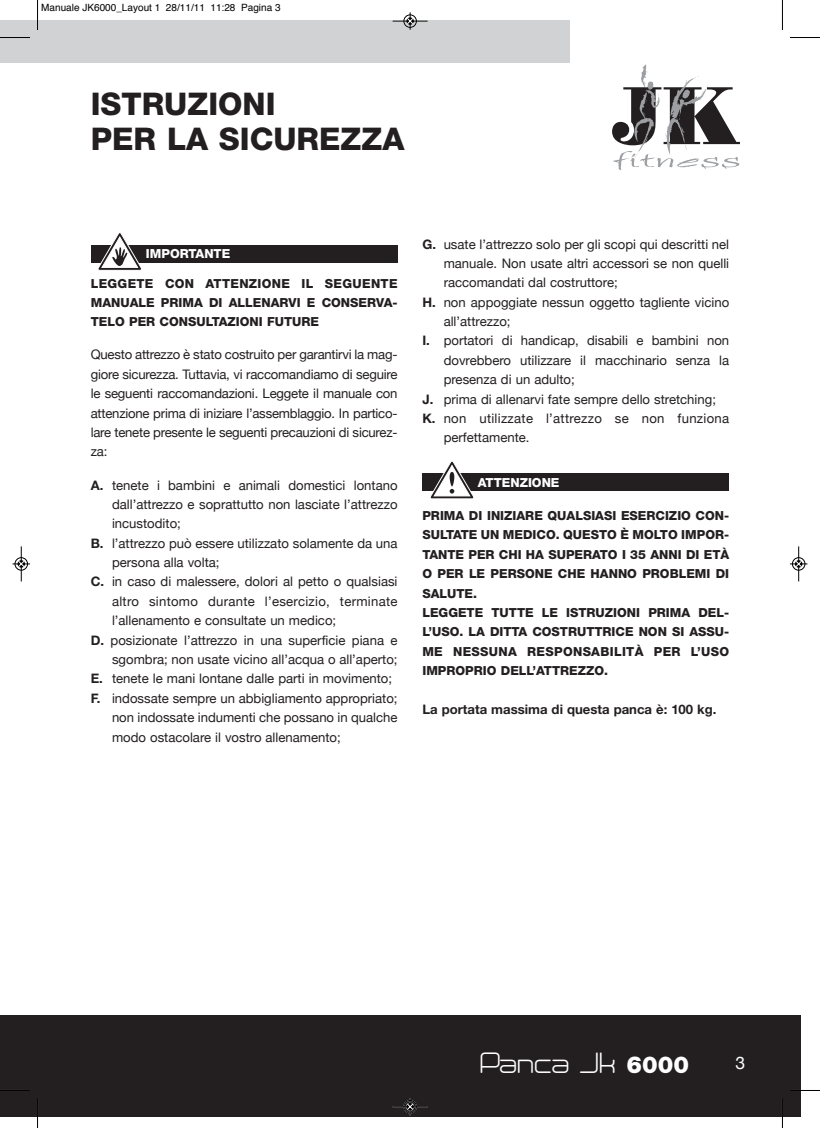
<style>
.page{position:relative;width:820px;height:1128px;background:#fff}
.page>*{position:absolute;margin:0;border:0;box-sizing:border-box;transform-origin:0 0}
.t1{font:800 31.25px/35px "Helvetica Neue";color:#231f20}
.t2{font:25.62px "Neogrey";color:#fff}
.t3{font:17.5px "Helvetica Neue";color:#fff}
.t4{font:13.12px/19.4px "Helvetica Neue";color:#231f20;text-align:justify}
.t5{font:13.12px "Helvetica Neue";letter-spacing:.02em;color:#231f20}
.t6{font:700 13.12px "Helvetica Neue";color:#231f20}
.t7{font:800 12.5px/19.4px "Helvetica Neue";color:#231f20;text-align:justify}
.t8{font:800 12.5px "Helvetica Neue";color:#fff}
.t9{font:10px "Helvetica";color:#000}
.s1{font-weight:700}
.s2{font-family:"Helvetica Neue";font-weight:900;font-size:23.38px}
</style>
<div class="page">
<div style="left:0;top:1014px;width:799px;height:102px;background:#231f20"></div>
<div style="left:0;top:20px;width:569px;height:42px;background:#d1d2d4"></div>
<svg style="left:612px;top:64px;width:127px;height:106px"></svg>
<div style="left:91px;top:245px;width:306px;height:18px;background:#231f20"></div>
<svg style="left:98px;top:232px;width:43px;height:38px"></svg>
<div style="left:422px;top:473px;width:306px;height:18px;background:#231f20"></div>
<svg style="left:430px;top:461px;width:43px;height:38px"></svg>
<hr style="left:0;top:1089px;width:30px;height:1px;background:#fff">
<hr style="left:789px;top:1089px;width:30px;height:1px;background:#fff">
<hr style="left:37px;top:0;width:1px;height:30px;background:#000">
<hr style="left:0;top:37px;width:30px;height:1px;background:#000">
<hr style="left:781px;top:0;width:1px;height:30px;background:#000">
<hr style="left:789px;top:37px;width:30px;height:1px;background:#000">
<hr style="left:37px;top:1097px;width:1px;height:30px;background:#000">
<hr style="left:0;top:1090px;width:30px;height:1px;background:#000">
<hr style="left:781px;top:1097px;width:1px;height:30px;background:#000">
<hr style="left:789px;top:1090px;width:30px;height:1px;background:#000">
<div style="left:403px;top:14px;width:13px;height:14px;border:1px solid #fff;border-radius:50%"></div>
<hr style="left:392px;top:21px;width:35px;height:1px;background:#000">
<div style="left:403px;top:15px;width:13px;height:13px;border:1px solid #000;border-radius:50%"></div>
<svg style="left:407px;top:12px;width:6px;height:18px"></svg>
<div style="left:403px;top:1099px;width:13px;height:14px;border:1px solid #fff;border-radius:50%"></div>
<hr style="left:392px;top:1106px;width:35px;height:1px;background:#000">
<div style="left:403px;top:1100px;width:13px;height:13px;border:1px solid #000;border-radius:50%"></div>
<svg style="left:407px;top:1098px;width:6px;height:17px"></svg>
<hr style="left:21px;top:546px;width:1px;height:35px;background:#000">
<div style="left:15px;top:557px;width:13px;height:13px;border:1px solid #000;border-radius:50%"></div>
<svg style="left:12px;top:560px;width:18px;height:7px"></svg>
<hr style="left:798px;top:546px;width:1px;height:35px;background:#000">
<div style="left:791px;top:557px;width:13px;height:13px;border:1px solid #000;border-radius:50%"></div>
<svg style="left:790px;top:560px;width:17px;height:7px"></svg>
<p class="t9" style="left:41px;top:4px;width:241px">Manuale JK6000_Layout 1 28/11/11 11:28 Pagina 3</p>
<h1 class="t1" style="left:91px;top:89px;width:315px">ISTRUZIONI<br>PER LA SICUREZZA</h1>
<p class="t8" style="left:146px;top:249px;width:86px">IMPORTANTE</p>
<p class="t7" style="left:91px;top:274px;width:308px">LEGGETE CON ATTENZIONE IL SEGUENTE MANUALE PRIMA DI ALLENARVI E CONSERVA-TELO PER CONSULTAZIONI FUTURE</p>
<p class="t4" style="left:91px;top:345px;width:308px">Questo attrezzo è stato costruito per garantirvi la mag&shy;giore sicurezza. Tuttavia, vi raccomandiamo di seguire le seguenti raccomandazioni. Leggete il manuale con attenzione prima di iniziare l’assemblaggio. In partico&shy;lare tenete presente le seguenti precauzioni di sicurez&shy;za:</p>
<p class="t4" style="left:91px;top:475px;width:308px"><span class="s1">A.</span> tenete i bambini e animali domestici lontano</p>
<p class="t4" style="left:112px;top:494px;width:287px">dall’attrezzo e soprattutto non lasciate l’attrezzo</p>
<p class="t4" style="left:112px;top:513px;width:70px">incustodito;</p>
<p class="t4" style="left:91px;top:533px;width:308px"><span class="s1">B.</span> l’attrezzo può essere utilizzato solamente da una</p>
<p class="t4" style="left:112px;top:552px;width:109px">persona alla volta;</p>
<p class="t4" style="left:91px;top:572px;width:308px"><span class="s1">C.</span> in caso di malessere, dolori al petto o qualsiasi</p>
<p class="t5" style="left:112px;top:593px;width:287px">altro sintomo durante l’esercizio, terminate</p>
<p class="t4" style="left:112px;top:610px;width:225px">l’allenamento e consultate un medico;</p>
<p class="t4" style="left:91px;top:630px;width:308px"><span class="s1">D.</span> posizionate l’attrezzo in una superficie piana e</p>
<p class="t4" style="left:112px;top:649px;width:287px">sgombra; non usate vicino all’acqua o all’aperto;</p>
<p class="t4" style="left:91px;top:668px;width:302px"><span class="s1">E.</span> tenete le mani lontane dalle parti in movimento;</p>
<p class="t4" style="left:91px;top:688px;width:308px"><span class="s1">F.</span> indossate sempre un abbigliamento appropriato;</p>
<p class="t4" style="left:112px;top:707px;width:287px">non indossate indumenti che possano in qualche</p>
<p class="t4" style="left:112px;top:727px;width:230px">modo ostacolare il vostro allenamento;</p>
<p class="t4" style="left:422px;top:234px;width:308px"><span class="s1">G.</span> usate l’attrezzo solo per gli scopi qui descritti nel</p>
<p class="t4" style="left:443px;top:253px;width:287px">manuale. Non usate altri accessori se non quelli</p>
<p class="t4" style="left:443px;top:273px;width:175px">raccomandati dal costruttore;</p>
<p class="t4" style="left:422px;top:292px;width:308px"><span class="s1">H.</span> non appoggiate nessun oggetto tagliente vicino</p>
<p class="t4" style="left:443px;top:311px;width:68px">all’attrezzo;</p>
<p class="t4" style="left:422px;top:331px;width:308px"><span class="s1">I.</span> portatori di handicap, disabili e bambini non</p>
<p class="t4" style="left:443px;top:350px;width:287px">dovrebbero utilizzare il macchinario senza la</p>
<p class="t4" style="left:443px;top:370px;width:132px">presenza di un adulto;</p>
<p class="t4" style="left:422px;top:389px;width:295px"><span class="s1">J.</span> prima di allenarvi fate sempre dello stretching;</p>
<p class="t5" style="left:422px;top:410px;width:308px"><span class="s1">K.</span> non utilizzate l’attrezzo se non funziona</p>
<p class="t4" style="left:443px;top:428px;width:87px">perfettamente.</p>
<p class="t8" style="left:477px;top:478px;width:83px">ATTENZIONE</p>
<p class="t7" style="left:422px;top:507px;width:308px;text-align:left">PRIMA DI INIZIARE QUALSIASI ESERCIZIO CON-SULTATE UN MEDICO. QUESTO È MOLTO IMPOR-TANTE PER CHI HA SUPERATO I 35 ANNI DI ETÀ O PER LE PERSONE CHE HANNO PROBLEMI DI SALUTE.<br>LEGGETE TUTTE LE ISTRUZIONI PRIMA DEL-L’USO. LA DITTA COSTRUTTRICE NON SI ASSU-ME NESSUNA RESPONSABILITÀ PER L’USO IMPROPRIO DELL’ATTREZZO.</p>
<p class="t6" style="left:422px;top:704px;width:295px">La portata massima di questa panca è: 100 kg.</p>
<h2 class="t2" style="left:480px;top:1051px;width:209px">Panca Jk <span class="s2">6000</span></h2>
<h3 class="t3" style="left:735px;top:1052px;width:11px">3</h3>
</div>
